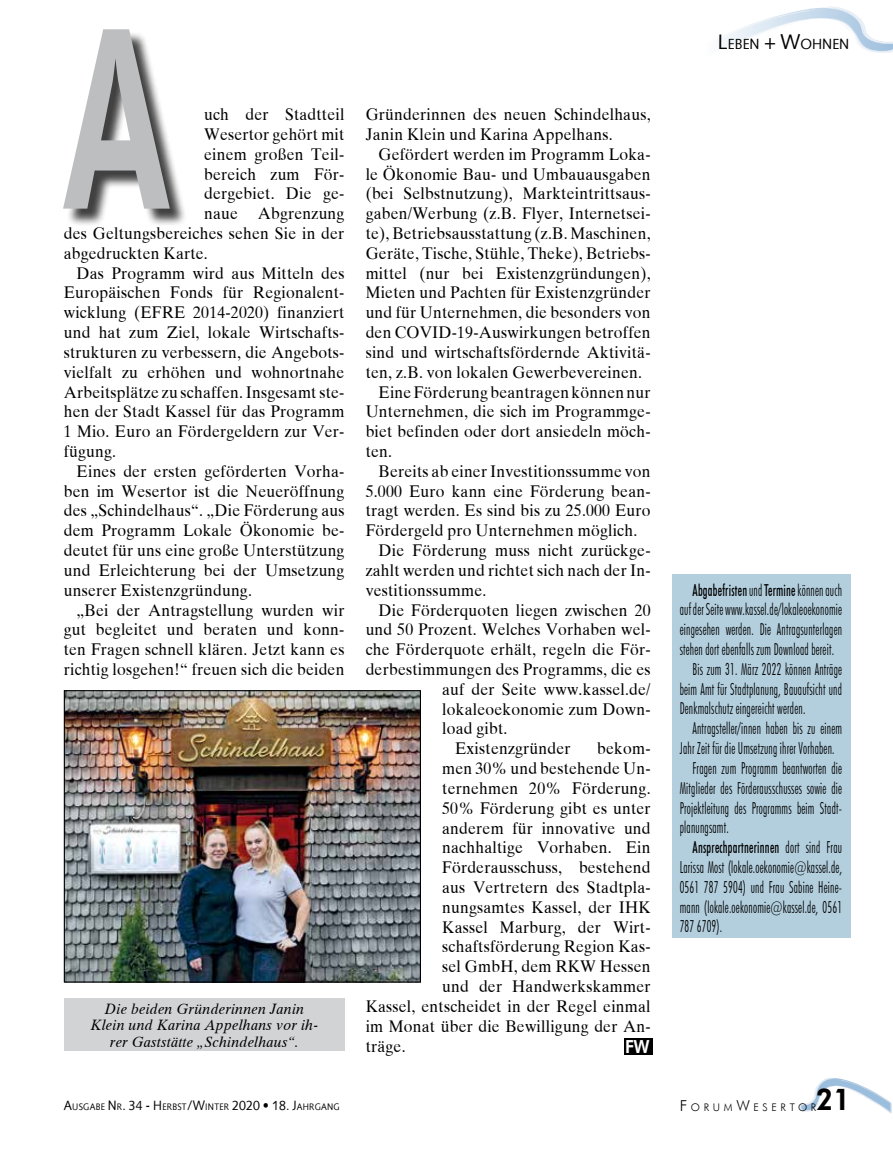
<style>
.page{position:relative;width:893px;height:1149px;background:#fff}
.page>*{position:absolute;margin:0;border:0;box-sizing:border-box;transform-origin:0 0}
.t1{font:800 250.65px "Futura BT";color:#bcbec0;scale:.59 1}
.t2{font:800 30px "Futura BT";color:#000;scale:.95 1}
.t3{font:800 18px "Futura BT";color:#fff;scale:.9 1}
.t4{font:16.5px/19.8px "Times Ten";letter-spacing:.015em;color:#000;scale:.95 1}
.t5{font:300 condensed 16.5px "Futura BT";letter-spacing:.02em;color:#000;scale:.73 1}
.t6{font:500 condensed 16.5px "Futura BT";letter-spacing:.02em;color:#000;scale:.73 1}
.t7{font:italic 15px/16.5px "Times Ten";letter-spacing:.015em;color:#000;text-align:center;scale:.95 1}
.t8{font:14.7px "Syntax";color:#000;scale:.95 1}
.t9{font:300 10.5px "Futura BT";letter-spacing:.35em;color:#000}
.t10{font:9.45px "Syntax";letter-spacing:.03em;color:#000;scale:.91 1}
.s1{font-size:21px}
.s2{font-weight:300}
.s3{font-size:13.5px}
.s4{font-size:15px}
</style>
<div class="page">
<svg style="left:722px;top:6px;width:171px;height:47px"></svg>
<svg style="left:800px;top:1078px;width:92px;height:36px"></svg>
<div style="left:672px;top:574px;width:178px;height:364px;background:#b3cfde"></div>
<div style="left:66px;top:31px;width:122px;height:196px;background:#000;opacity:.75"></div>
<div style="left:624px;top:1037px;width:28px;height:16px;background:#000"></div>
<img style="left:66px;top:692px;width:353px;height:288px">
<div style="left:64px;top:690px;width:357px;height:292px;border:1px solid #000"></div>
<div style="left:64px;top:997px;width:280px;height:53px;background:#d1d3d4"></div>
<h1 class="t1" style="left:64px;top:-33px;width:180px">A</h1>
<p class="t8" style="left:718px;top:35px;width:137px"><span class="s1">L</span>EBEN <span class="s1">+ W</span>OHN EN</p>
<p class="t4" style="left:204px;top:104px;width:149px">uch der Stadtteil</p>
<p class="t4" style="left:204px;top:124px;width:149px">Wesertor gehört mit</p>
<p class="t4" style="left:204px;top:144px;width:149px">einem großen Teil-</p>
<p class="t4" style="left:204px;top:164px;width:149px">bereich zum För-</p>
<p class="t4" style="left:204px;top:184px;width:149px">dergebiet. Die ge-</p>
<p class="t4" style="left:204px;top:203px;width:149px">naue Abgrenzung</p>
<p class="t4" style="left:64px;top:223px;width:297px">des Geltungsbereiches sehen Sie in der</p>
<p class="t4" style="left:64px;top:243px;width:153px">abgedruckten Karte.</p>
<p class="t4" style="left:77px;top:263px;width:283px">Das Programm wird aus Mitteln des</p>
<p class="t4" style="left:64px;top:283px;width:297px">Europäischen Fonds für Regionalent-</p>
<p class="t4" style="left:64px;top:302px;width:297px">wicklung (EFRE 2014-2020) finanziert</p>
<p class="t4" style="left:64px;top:322px;width:297px">und hat zum Ziel, lokale Wirtschafts-</p>
<p class="t4" style="left:64px;top:342px;width:297px">strukturen zu verbessern, die Angebots-</p>
<p class="t4" style="left:64px;top:362px;width:297px">vielfalt zu erhöhen und wohnortnahe</p>
<p class="t4" style="left:64px;top:382px;width:297px">Arbeitsplätze zu schaffen. Insgesamt ste-</p>
<p class="t4" style="left:64px;top:401px;width:297px">hen der Stadt Kassel für das Programm</p>
<p class="t4" style="left:64px;top:421px;width:297px">1 Mio. Euro an Fördergeldern zur Ver-</p>
<p class="t4" style="left:64px;top:441px;width:57px">fügung.</p>
<p class="t4" style="left:77px;top:461px;width:283px">Eines der ersten geförderten Vorha-</p>
<p class="t4" style="left:64px;top:481px;width:297px">ben im Wesertor ist die Neueröffnung</p>
<p class="t4" style="left:64px;top:500px;width:297px">des „Schindelhaus“. „Die Förderung aus</p>
<p class="t4" style="left:64px;top:520px;width:297px">dem Programm Lokale Ökonomie be-</p>
<p class="t4" style="left:64px;top:540px;width:297px">deutet für uns eine große Unterstützung</p>
<p class="t4" style="left:64px;top:560px;width:297px">und Erleichterung bei der Umsetzung</p>
<p class="t4" style="left:64px;top:580px;width:200px">unserer Existenzgründung.</p>
<p class="t4" style="left:77px;top:599px;width:283px">„Bei der Antragstellung wurden wir</p>
<p class="t4" style="left:64px;top:619px;width:297px">gut begleitet und beraten und konn-</p>
<p class="t4" style="left:64px;top:639px;width:297px">ten Fragen schnell klären. Jetzt kann es</p>
<p class="t4" style="left:64px;top:659px;width:297px">richtig losgehen!“ freuen sich die beiden</p>
<p class="t4" style="left:366px;top:104px;width:301px">Gründerinnen des neuen Schindelhaus,<br>Janin Klein und Karina Appelhans.</p>
<p class="t4" style="left:378px;top:144px;width:288px">Gefördert werden im Programm Loka-</p>
<p class="t4" style="left:366px;top:164px;width:301px">le Ökonomie Bau- und Umbauausgaben</p>
<p class="t4" style="left:366px;top:184px;width:301px">(bei Selbstnutzung), Markteintrittsaus-</p>
<p class="t4" style="left:366px;top:203px;width:301px">gaben/Werbung (z.B. Flyer, Internetsei-</p>
<p class="t4" style="left:366px;top:223px;width:301px">te), Betriebsausstattung (z.B. Maschinen,</p>
<p class="t4" style="left:366px;top:243px;width:301px">Geräte, Tische, Stühle, Theke), Betriebs-</p>
<p class="t4" style="left:366px;top:263px;width:301px">mittel (nur bei Existenzgründungen),</p>
<p class="t4" style="left:366px;top:283px;width:301px">Mieten und Pachten für Existenzgründer</p>
<p class="t4" style="left:366px;top:302px;width:301px">und für Unternehmen, die besonders von</p>
<p class="t4" style="left:366px;top:322px;width:301px">den COVID-19-Auswirkungen betroffen</p>
<p class="t4" style="left:366px;top:342px;width:301px">sind und wirtschaftsfördernde Aktivitä-</p>
<p class="t4" style="left:366px;top:362px;width:292px">ten, z.B. von lokalen Gewerbevereinen.</p>
<p class="t4" style="left:378px;top:382px;width:288px">Eine Förderung beantragen können nur</p>
<p class="t4" style="left:366px;top:401px;width:301px">Unternehmen, die sich im Programmge-</p>
<p class="t4" style="left:366px;top:421px;width:301px">biet befinden oder dort ansiedeln möch-</p>
<p class="t4" style="left:366px;top:441px;width:29px">ten.</p>
<p class="t4" style="left:378px;top:461px;width:288px">Bereits ab einer Investitionssumme von</p>
<p class="t4" style="left:366px;top:481px;width:301px">5.000 Euro kann eine Förderung bean-</p>
<p class="t4" style="left:366px;top:500px;width:301px">tragt werden. Es sind bis zu 25.000 Euro</p>
<p class="t4" style="left:366px;top:520px;width:287px">Fördergeld pro Unternehmen möglich.</p>
<p class="t4" style="left:378px;top:540px;width:288px">Die Förderung muss nicht zurückge-</p>
<p class="t4" style="left:366px;top:560px;width:301px">zahlt werden und richtet sich nach der In-</p>
<p class="t4" style="left:366px;top:580px;width:129px">vestitionssumme.</p>
<p class="t4" style="left:378px;top:599px;width:288px">Die Förderquoten liegen zwischen 20</p>
<p class="t4" style="left:366px;top:619px;width:301px">und 50 Prozent. Welches Vorhaben wel-</p>
<p class="t4" style="left:366px;top:639px;width:301px">che Förderquote erhält, regeln die För-</p>
<p class="t4" style="left:366px;top:659px;width:301px">derbestimmungen des Programms, die es</p>
<p class="t4" style="left:442px;top:679px;width:221px">auf der Seite www.kassel.de/</p>
<p class="t4" style="left:442px;top:698px;width:221px">lokaleoekonomie zum Down-</p>
<p class="t4" style="left:442px;top:718px;width:70px">load gibt.</p>
<p class="t4" style="left:455px;top:738px;width:123px">Existenzgründer</p>
<p class="t4" style="left:597px;top:738px;width:58px">bekom-</p>
<p class="t4" style="left:442px;top:758px;width:221px">men 30% und bestehende Un-</p>
<p class="t4" style="left:442px;top:778px;width:221px">ternehmen 20% Förderung.</p>
<p class="t4" style="left:442px;top:797px;width:221px">50% Förderung gibt es unter</p>
<p class="t4" style="left:442px;top:817px;width:221px">anderem für innovative und</p>
<p class="t4" style="left:442px;top:837px;width:221px">nachhaltige Vorhaben. Ein</p>
<p class="t4" style="left:442px;top:857px;width:221px">Förderausschuss, bestehend</p>
<p class="t4" style="left:442px;top:877px;width:221px">aus Vertretern des Stadtpla-</p>
<p class="t4" style="left:442px;top:896px;width:221px">nungsamtes Kassel, der IHK</p>
<p class="t4" style="left:442px;top:916px;width:221px">Kassel Marburg, der Wirt-</p>
<p class="t4" style="left:442px;top:936px;width:221px">schaftsförderung Region Kas-</p>
<p class="t4" style="left:442px;top:956px;width:221px">sel GmbH, dem RKW Hessen</p>
<p class="t4" style="left:442px;top:976px;width:221px">und der Handwerkskammer</p>
<p class="t4" style="left:366px;top:995px;width:301px">Kassel, entscheidet in der Regel einmal</p>
<p class="t4" style="left:366px;top:1015px;width:301px">im Monat über die Bewilligung der An-</p>
<p class="t4" style="left:366px;top:1035px;width:44px">träge.</p>
<p class="t6" style="left:692px;top:579px;width:206px">Abgabefristen <span class="s2">und</span> Termine <span class="s2">können auch</span></p>
<p class="t5" style="left:680px;top:599px;width:224px">auf der Seite www.kassel.de/lokaleoekonomie</p>
<p class="t5" style="left:680px;top:619px;width:224px">eingesehen werden. Die Antragsunterlagen</p>
<p class="t5" style="left:680px;top:639px;width:213px">stehen dort ebenfalls zum Download bereit.</p>
<p class="t5" style="left:692px;top:658px;width:206px">Bis zum 31. März 2022 können Anträge</p>
<p class="t5" style="left:680px;top:678px;width:224px">beim Amt für Stadtplanung, Bauaufsicht und</p>
<p class="t5" style="left:680px;top:698px;width:174px">Denkmalschutz eingereicht werden.</p>
<p class="t5" style="left:692px;top:718px;width:206px">Antragsteller/innen haben bis zu einem</p>
<p class="t5" style="left:680px;top:738px;width:214px">Jahr Zeit für die Umsetzung ihrer Vorhaben.</p>
<p class="t5" style="left:692px;top:757px;width:206px">Fragen zum Programm beantworten die</p>
<p class="t5" style="left:680px;top:777px;width:224px">Mitglieder des Förderausschusses sowie die</p>
<p class="t5" style="left:680px;top:797px;width:224px">Projektleitung des Programms beim Stadt-</p>
<p class="t5" style="left:680px;top:817px;width:69px">planungsamt.</p>
<p class="t6" style="left:692px;top:837px;width:206px">Ansprechpartnerinnen <span class="s2">dort sind Frau</span></p>
<p class="t5" style="left:680px;top:856px;width:224px">Larissa Most (lokale.oekonomie@kassel.de,</p>
<p class="t5" style="left:680px;top:876px;width:224px">0561 787 5904) und Frau Sabine Heine-</p>
<p class="t5" style="left:680px;top:896px;width:224px">mann (lokale.oekonomie@kassel.de, 0561</p>
<p class="t5" style="left:680px;top:916px;width:59px">787 6709).</p>
<p class="t7" style="left:90px;top:1000px;width:241px">Die beiden Gründerinnen Janin<br>Klein und Karina Appelhans vor ih&shy;rer Gaststätte „Schindelhaus“.</p>
<p class="t3" style="left:625px;top:1035px;width:29px">FW</p>
<p class="t10" style="left:64px;top:1100px;width:305px"><span class="s3">A</span>USGABE <span class="s3">N</span>R<span class="s3">. 34 - H</span>ERBST<span class="s3">/W</span>INTER <span class="s3">2020</span> <span class="s3">•</span> <span class="s3">18. J</span>AH RGAN G</p>
<p class="t9" style="left:680px;top:1100px;width:138px"><span class="s4">F</span>ORUM<span class="s4">W</span>ESERTOR</p>
<h2 class="t2" style="left:816px;top:1081px;width:38px">21</h2>
</div>
